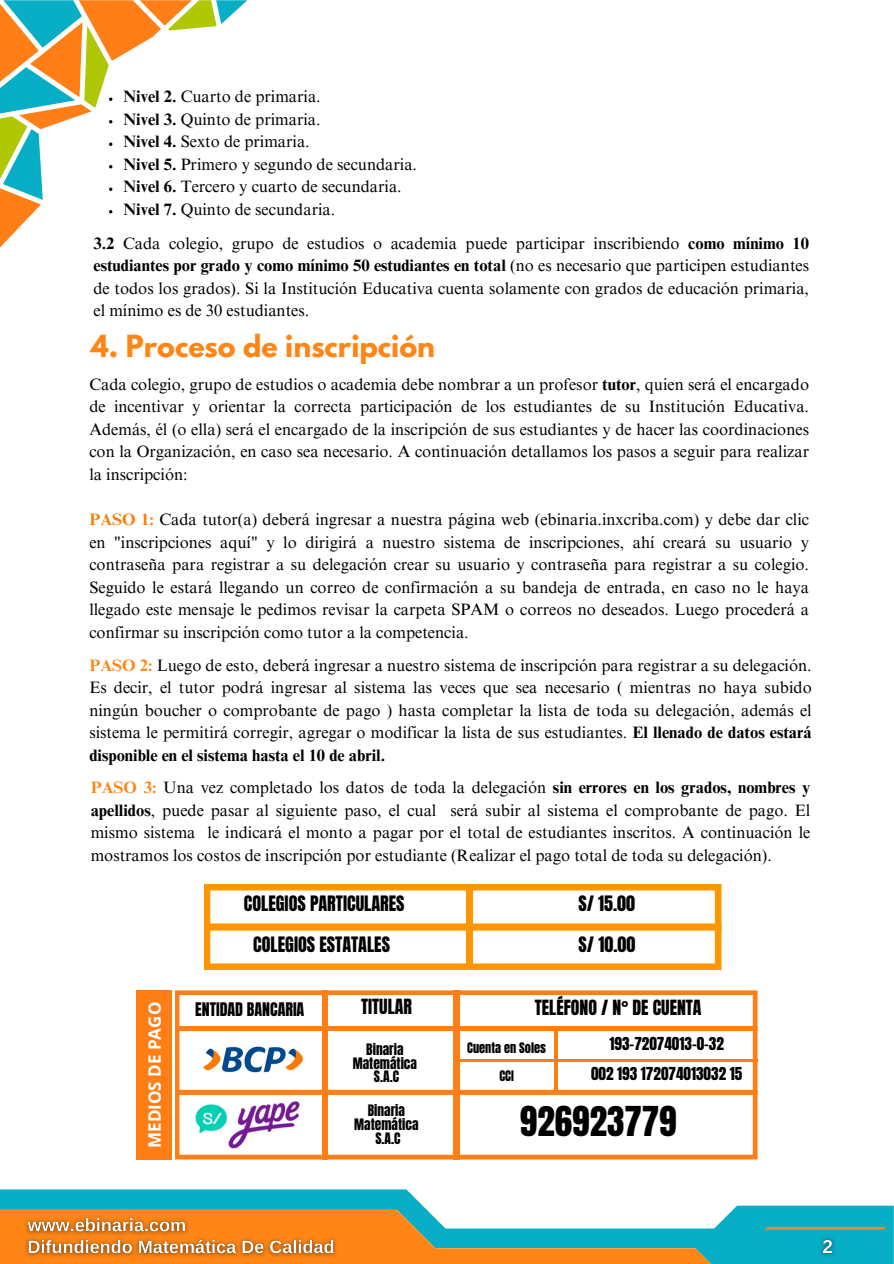
<style>
.page{position:relative;width:894px;height:1264px;background:#fff}
.page>*{position:absolute;margin:0;border:0;box-sizing:border-box;transform-origin:0 0}
.t1{font:35.1px "Anton";color:#000}
.t2{font:700 27px "League Spartan";color:#ff8616}
.t3{font:18px "Anton";color:#000}
.t4{font:17.85px "Anton";color:#000}
.t5{font:700 16.95px "Open Sans";color:#fff}
.t6{font:16.5px/22.5px "Times NRMT Pro";color:#000;text-align:justify}
.t7{font:15.9px "Anton";color:#000}
.t8{font:15.15px "Anton";color:#000}
.t9{font:13.35px "Anton";color:#000}
.t10{font:12.3px "Anton";color:#000}
.s1{font-weight:700}
.s2{font-weight:700;color:#fd7c02}
.s3{font-weight:700;color:#ff8616}
</style>
<div class="page">
<svg style="left:175px;top:990px;width:582px;height:169px"></svg>
<div style="left:322px;top:990px;width:5px;height:169px;background:#ff7e15"></div>
<div style="left:453px;top:990px;width:6px;height:169px;background:#ff7e15"></div>
<hr style="left:554px;top:1027px;width:3px;height:64px;background:#ff7e15">
<hr style="left:456px;top:1059px;width:301px;height:2px;background:#ff7e15">
<img style="left:201px;top:1039px;width:103px;height:42px">
<img style="left:191px;top:1098px;width:117px;height:52px">
<div style="left:136px;top:990px;width:36px;height:169px;background:#ff7e15"></div>
<svg style="left:204px;top:884px;width:517px;height:86px"></svg>
<div style="left:466px;top:884px;width:6px;height:82px;background:#fe9502"></div>
<svg style="left:0;top:0;width:247px;height:247px"></svg>
<svg style="left:0;top:1189px;width:893px;height:74px;fill:#07aec5"></svg>
<svg style="left:0;top:1209px;width:714px;height:54px"></svg>
<svg style="left:764px;top:1226px;width:120px;height:3px"></svg>
<img style="left:18px;top:1209px;width:176px;height:32px">
<img style="left:20px;top:1230px;width:322px;height:33px">
<img style="left:813px;top:1230px;width:28px;height:31px">
<p class="t6" style="left:123px;top:87px;width:199px"><span class="s1">Nivel 2.</span> Cuarto de primaria.</p>
<p class="t6" style="left:123px;top:110px;width:198px"><span class="s1">Nivel 3.</span> Quinto de primaria.</p>
<p class="t6" style="left:123px;top:132px;width:188px"><span class="s1">Nivel 4.</span> Sexto de primaria.</p>
<p class="t6" style="left:123px;top:155px;width:295px"><span class="s1">Nivel 5.</span> Primero y segundo de secundaria.</p>
<p class="t6" style="left:123px;top:177px;width:279px"><span class="s1">Nivel 6.</span> Tercero y cuarto de secundaria.</p>
<p class="t6" style="left:123px;top:200px;width:213px"><span class="s1">Nivel 7.</span> Quinto de secundaria.</p>
<h6 class="t6" style="left:93px;top:234px;width:716px"><span class="s1">3.2</span> Cada colegio, grupo de estudios o academia puede participar inscribiendo <span class="s1">como mínimo 10 estudiantes por grado y como mínimo 50 estudiantes en total</span> (no es necesario que participen estudiantes de todos los grados). Si la Institución Educativa cuenta solamente con grados de educación primaria, el mínimo es de 30 estudiantes.</h6>
<h6 class="t2" style="left:91px;top:333px;width:345px">4. Proceso de inscripción</h6>
<h6 class="t6" style="left:89px;top:375px;width:721px">Cada colegio, grupo de estudios o academia debe nombrar a un profesor <span class="s1">tutor</span>, quien será el encargado de incentivar y orientar la correcta participación de los estudiantes de su Institución Educativa.<br>Además, él (o ella) será el encargado de la inscripción de sus estudiantes y de hacer las coordinaciones con la Organización, en caso sea necesario. A continuación detallamos los pasos a seguir para realizar la inscripción:</h6>
<h2 class="t6" style="left:89px;top:510px;width:721px"><span class="s2">PASO 1:</span> Cada tutor(a) deberá ingresar a nuestra página web (ebinaria.inxcriba.com) y debe dar clic en "inscripciones aquí" y lo dirigirá a nuestro sistema de inscripciones, ahí creará su usuario y contraseña para registrar a su delegación crear su usuario y contraseña para registrar a su colegio.<br>Seguido le estará llegando un correo de confirmación a su bandeja de entrada, en caso no le haya llegado este mensaje le pedimos revisar la carpeta SPAM o correos no deseados. Luego procederá a confirmar su inscripción como tutor a la competencia.</h2>
<h6 class="t6" style="left:89px;top:655px;width:723px"><span class="s3">PASO 2:</span> Luego de esto, deberá ingresar a nuestro sistema de inscripción para registrar a su delegación.<br>Es decir, el tutor podrá ingresar al sistema las veces que sea necesario ( mientras no haya subido ningún boucher o comprobante de pago ) hasta completar la lista de toda su delegación, además el sistema le permitirá corregir, agregar o modificar la lista de sus estudiantes. <span class="s1">El llenado de datos estará disponible en el sistema hasta el 10 de abril.</span></h6>
<p class="t6" style="left:91px;top:778px;width:721px"><span class="s3">PASO 3:</span> Una vez completado los datos de toda la delegación <span class="s1">sin errores en los grados, nombres y apellidos</span>, puede pasar al siguiente paso, el cual será subir al sistema el comprobante de pago. El mismo sistema le indicará el monto a pagar por el total de estudiantes inscritos. A continuación le mostramos los costos de inscripción por estudiante (Realizar el pago total de toda su delegación).</p>
<p class="t5" style="left:142px;top:1147px;width:147px;rotate:-90deg">MEDIOS DE PAGO</p>
<p class="t3" style="left:244px;top:890px;width:162px">COLEGIOS PARTICULARES</p>
<p class="t3" style="left:253px;top:931px;width:138px">COLEGIOS ESTATALES</p>
<p class="t3" style="left:578px;top:890px;width:58px">S/ 15.00</p>
<p class="t3" style="left:578px;top:931px;width:58px">S/ 10.00</p>
<h6 class="t7" style="left:195px;top:997px;width:110px">ENTIDAD BANCARIA</h6>
<h4 class="t4" style="left:361px;top:993px;width:52px">TITULAR</h4>
<h4 class="t4" style="left:534px;top:994px;width:168px">TELÉFONO / N° DE CUENTA</h4>
<p class="t8" style="left:609px;top:1032px;width:116px">193-72074013-0-32</p>
<p class="t8" style="left:591px;top:1063px;width:153px">002 193 172074013032 15</p>
<p class="t9" style="left:366px;top:1039px;width:39px">Binaria</p>
<h3 class="t10" style="left:467px;top:1039px;width:80px">Cuenta en Soles</h3>
<h4 class="t9" style="left:353px;top:1053px;width:66px">Matemática</h4>
<h4 class="t9" style="left:374px;top:1066px;width:27px">S.A.C</h4>
<p class="t9" style="left:368px;top:1101px;width:39px">Binaria</p>
<p class="t9" style="left:354px;top:1114px;width:66px">Matemática</p>
<p class="t9" style="left:375px;top:1128px;width:27px">S.A.C</p>
<h4 class="t10" style="left:499px;top:1067px;width:16px">CCI</h4>
<h4 class="t1" style="left:519px;top:1095px;width:158px">926923779</h4>
</div>
